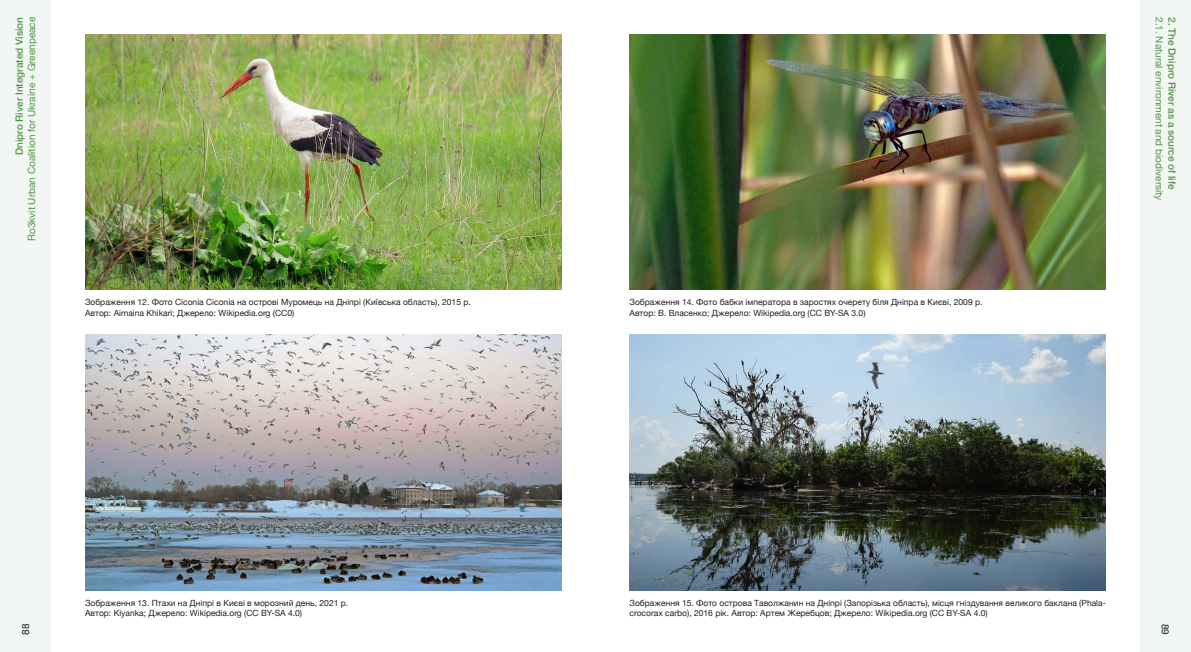
<style>
.page{position:relative;width:1191px;height:652px;background:#fff}
.page>*{position:absolute;margin:0;border:0;box-sizing:border-box;transform-origin:0 0}
.t1{font:10px "Helvetica Neue";color:#53944b}
.t2{font:500 10px "Helvetica Neue";color:#53944b}
.t3{font:10px "Helvetica Neue";color:#231f20}
.t4{font:8.5px/10.5px "Helvetica Neue";color:#231f20}
</style>
<div class="page">
<div style="left:0;top:0;width:51px;height:652px;background:#f3f7f3"></div>
<div style="left:1140px;top:0;width:51px;height:652px;background:#f3f7f3"></div>
<img style="left:85px;top:34px;width:476px;height:256px">
<img style="left:85px;top:334px;width:476px;height:256px">
<img style="left:629px;top:34px;width:477px;height:256px">
<img style="left:629px;top:334px;width:477px;height:256px">
<p class="t2" style="left:13px;top:155px;width:140px;rotate:-90deg">Dnipro River Integrated Vision</p>
<p class="t1" style="left:26px;top:241px;width:225px;rotate:-90deg">Ro3kvit Urban Coalition for Ukraine + Greenpeace</p>
<p class="t4" style="left:85px;top:297px;width:387px">Зображення 12. Фото Ciconia Ciconia на острові Муромець на Дніпрі (Київська область), 2015 р.<br>Автор: Aimaina Khikari; Джерело: Wikipedia.org (CC0)</p>
<p class="t4" style="left:629px;top:297px;width:354px">Зображення 14. Фото бабки імператора в заростях очерету біля Дніпра в Києві, 2009 р.<br>Автор: В. Власенко; Джерело: Wikipedia.org (CC BY-SA 3.0)</p>
<p class="t1" style="left:1165px;top:17px;width:185px;rotate:90deg">2.1. Natural environment and biodiversity</p>
<p class="t2" style="left:1178px;top:17px;width:174px;rotate:90deg">2. The Dnipro River as a source of life</p>
<p class="t3" style="left:20px;top:635px;width:13px;rotate:-90deg">88</p>
<p class="t4" style="left:85px;top:598px;width:265px">Зображення 13. Птахи на Дніпрі в Києві в морозний день, 2021 р.<br>Автор: Kiyanka; Джерело: Wikipedia.org (CC BY-SA 4.0)</p>
<p class="t4" style="left:629px;top:598px;width:478px">Зображення 15. Фото острова Таволжанин на Дніпрі (Запорізька область), місця гніздування великого баклана (Phala&shy;crocorax carbo), 2016 рік. Автор: Артем Жеребцов; Джерело: Wikipedia.org (CC BY-SA 4.0)</p>
<p class="t3" style="left:1172px;top:624px;width:13px;rotate:90deg">89</p>
</div>
